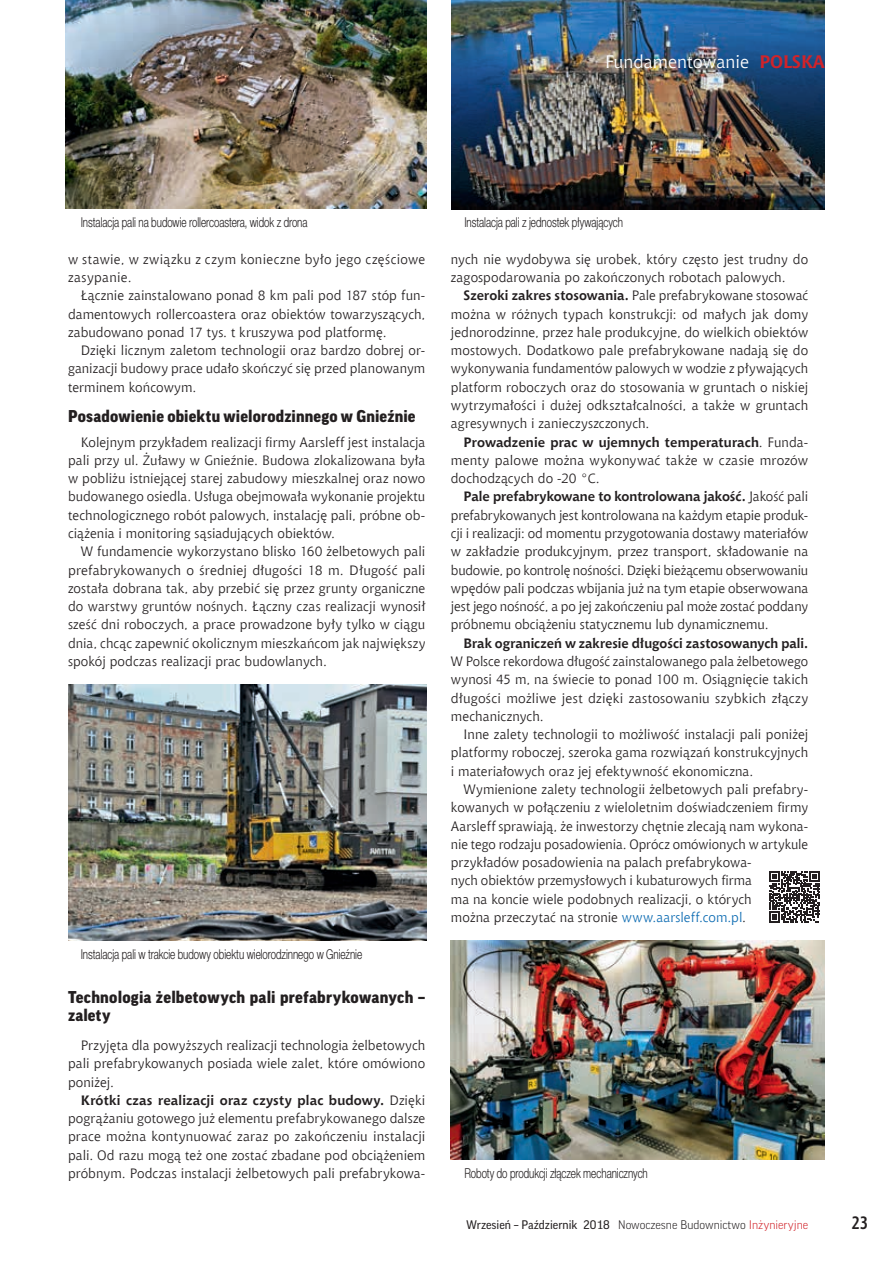
<style>
.page{position:relative;width:893px;height:1263px;background:#fff}
.page>*{position:absolute;margin:0;border:0;box-sizing:border-box;transform-origin:0 0}
.t1{font:18px "Chianti EU";color:#fff}
.t2{font:700 18px "Aerton Cnd EFN";color:#231f20}
.t3{font:900 16.5px/18px "Good Pro";letter-spacing:.01em;color:#231f20}
.t4{font:13.5px/18.3px "Chianti EU";letter-spacing:.005em;color:#231f20;text-align:justify}
.t5{font:13.5px "Switzer Cnd EFN Light";letter-spacing:-.005em;color:#231f20;scale:.9 1}
.t6{font:13.5px/18.3px "Chianti EU";letter-spacing:.03em;color:#231f20}
.t7{font:700 13.5px "Chianti EU";color:#231f20}
.t8{font:12px "Good Pro";color:#231f20}
.s1{font-weight:700;color:#d1232a}
.s2{font-weight:700}
.s3{color:#0f6db3}
.s4{font-weight:300}
.s5{font-weight:300;color:#d1232a}
</style>
<div class="page">
<img style="left:66px;top:0;width:360px;height:209px">
<img style="left:452px;top:0;width:373px;height:210px">
<img style="left:68px;top:684px;width:358px;height:256px">
<img style="left:450px;top:940px;width:375px;height:220px">
<svg style="left:769px;top:871px;width:51px;height:52px"></svg>
<h1 class="t1" style="left:605px;top:51px;width:221px">Fundamentowanie <span class="s1">POLSKA</span></h1>
<p class="t5" style="left:81px;top:214px;width:254px">Instalacja pali na budowie rollercoastera, widok z drona</p>
<p class="t5" style="left:464px;top:214px;width:178px">Instalacja pali z jednostek pływających</p>
<p class="t6" style="left:68px;top:250px;width:359px">w stawie, w związku z czym konieczne było jego częściowe zasypanie.</p>
<p class="t4" style="left:68px;top:286px;width:359px;text-indent:13px">Łącznie zainstalowano ponad 8 km pali pod 187 stóp fun&shy;damentowych rollercoastera oraz obiektów towarzyszących, zabudowano ponad 17 tys. t kruszywa pod platformę.</p>
<p class="t4" style="left:68px;top:341px;width:359px;text-indent:13px">Dzięki licznym zaletom technologii oraz bardzo dobrej or&shy;ganizacji budowy prace udało skończyć się przed planowanym terminem końcowym.</p>
<p class="t3" style="left:68px;top:407px;width:349px">Posadowienie obiektu wielorodzinnego w Gnieźnie</p>
<p class="t4" style="left:68px;top:432px;width:359px;text-indent:13px">Kolejnym przykładem realizacji firmy Aarsleff jest instalacja pali przy ul. Żuławy w Gnieźnie. Budowa zlokalizowana była w pobliżu istniejącej starej zabudowy mieszkalnej oraz nowo budowanego osiedla. Usługa obejmowała wykonanie projektu technologicznego robót palowych, instalację pali, próbne ob&shy;ciążenia i monitoring sąsiadujących obiektów.</p>
<p class="t4" style="left:68px;top:542px;width:359px;text-indent:13px">W fundamencie wykorzystano blisko 160 żelbetowych pali prefabrykowanych o średniej długości 18 m. Długość pali została dobrana tak, aby przebić się przez grunty organiczne do warstwy gruntów nośnych. Łączny czas realizacji wynosił sześć dni roboczych, a prace prowadzone były tylko w ciągu dnia, chcąc zapewnić okolicznym mieszkańcom jak największy spokój podczas realizacji prac budowlanych.</p>
<p class="t5" style="left:81px;top:946px;width:314px">Instalacja pali w trakcie budowy obiektu wielorodzinnego w Gnieźnie</p>
<p class="t3" style="left:68px;top:988px;width:359px">Technologia żelbetowych pali prefabrykowanych – zalety</p>
<p class="t4" style="left:68px;top:1036px;width:359px;text-indent:13px">Przyjęta dla powyższych realizacji technologia żelbetowych pali prefabrykowanych posiada wiele zalet, które omówiono poniżej.</p>
<p class="t4" style="left:68px;top:1091px;width:359px;text-indent:13px"><span class="s2">Krótki czas realizacji oraz czysty plac budowy.</span> Dzięki pogrążaniu gotowego już elementu prefabrykowanego dalsze prace można kontynuować zaraz po zakończeniu instalacji pali. Od razu mogą też one zostać zbadane pod obciążeniem próbnym. Podczas instalacji żelbetowych pali prefabrykowa-</p>
<p class="t4" style="left:451px;top:250px;width:359px">nych nie wydobywa się urobek, który często jest trudny do zagospodarowania po zakończonych robotach palowych.</p>
<p class="t4" style="left:451px;top:286px;width:359px;text-indent:13px"><span class="s2">Szeroki zakres stosowania.</span> Pale prefabrykowane stosować można w różnych typach konstrukcji: od małych jak domy jednorodzinne, przez hale produkcyjne, do wielkich obiektów mostowych. Dodatkowo pale prefabrykowane nadają się do wykonywania fundamentów palowych w wodzie z pływających platform roboczych oraz do stosowania w gruntach o niskiej wytrzymałości i dużej odkształcalności, a także w gruntach agresywnych i zanieczyszczonych.</p>
<p class="t4" style="left:451px;top:432px;width:359px;text-indent:13px"><span class="s2">Prowadzenie prac w ujemnych temperaturach</span>. Funda&shy;menty palowe można wykonywać także w czasie mrozów dochodzących do -20 °C.</p>
<p class="t4" style="left:451px;top:487px;width:359px;text-indent:13px"><span class="s2">Pale prefabrykowane to kontrolowana jakość.</span> Jakość pali prefabrykowanych jest kontrolowana na każdym etapie produk&shy;cji i realizacji: od momentu przygotowania dostawy materiałów w zakładzie produkcyjnym, przez transport, składowanie na budowie, po kontrolę nośności. Dzięki bieżącemu obserwowaniu wpędów pali podczas wbijania już na tym etapie obserwowana jest jego nośność, a po jej zakończeniu pal może zostać poddany próbnemu obciążeniu statycznemu lub dynamicznemu.</p>
<p class="t7" style="left:464px;top:635px;width:346px">Brak ograniczeń w zakresie długości zastosowanych pali.</p>
<p class="t4" style="left:451px;top:652px;width:359px">W Polsce rekordowa długość zainstalowanego pala żelbetowego wynosi 45 m, na świecie to ponad 100 m. Osiągnięcie takich długości możliwe jest dzięki zastosowaniu szybkich złączy mechanicznych.</p>
<p class="t4" style="left:451px;top:725px;width:359px;text-indent:13px">Inne zalety technologii to możliwość instalacji pali poniżej platformy roboczej, szeroka gama rozwiązań konstrukcyjnych i materiałowych oraz jej efektywność ekonomiczna.</p>
<p class="t4" style="left:451px;top:780px;width:359px;text-align:left;text-indent:13px">Wymienione zalety technologii żelbetowych pali prefabry&shy;kowanych w połączeniu z wieloletnim doświadczeniem firmy Aarsleff sprawiają, że inwestorzy chętnie zlecają nam wykona&shy;nie tego rodzaju posadowienia. Oprócz omówionych w artykule przykładów posadowienia na palach prefabrykowa-<br>nych obiektów przemysłowych i kubaturowych firma<br>ma na koncie wiele podobnych realizacji, o których<br>można przeczytać na stronie <span class="s3">www.aarsleff.com.pl</span>.</p>
<p class="t5" style="left:464px;top:1165px;width:205px">Roboty do produkcji złączek mechanicznych</p>
<p class="t8" style="left:466px;top:1218px;width:343px">Wrzesień – Październik 2018 <span class="s4">Nowoczesne Budownictwo</span> <span class="s5">Inżynieryjne</span></p>
<h1 class="t2" style="left:851px;top:1212px;width:18px">23</h1>
</div>
